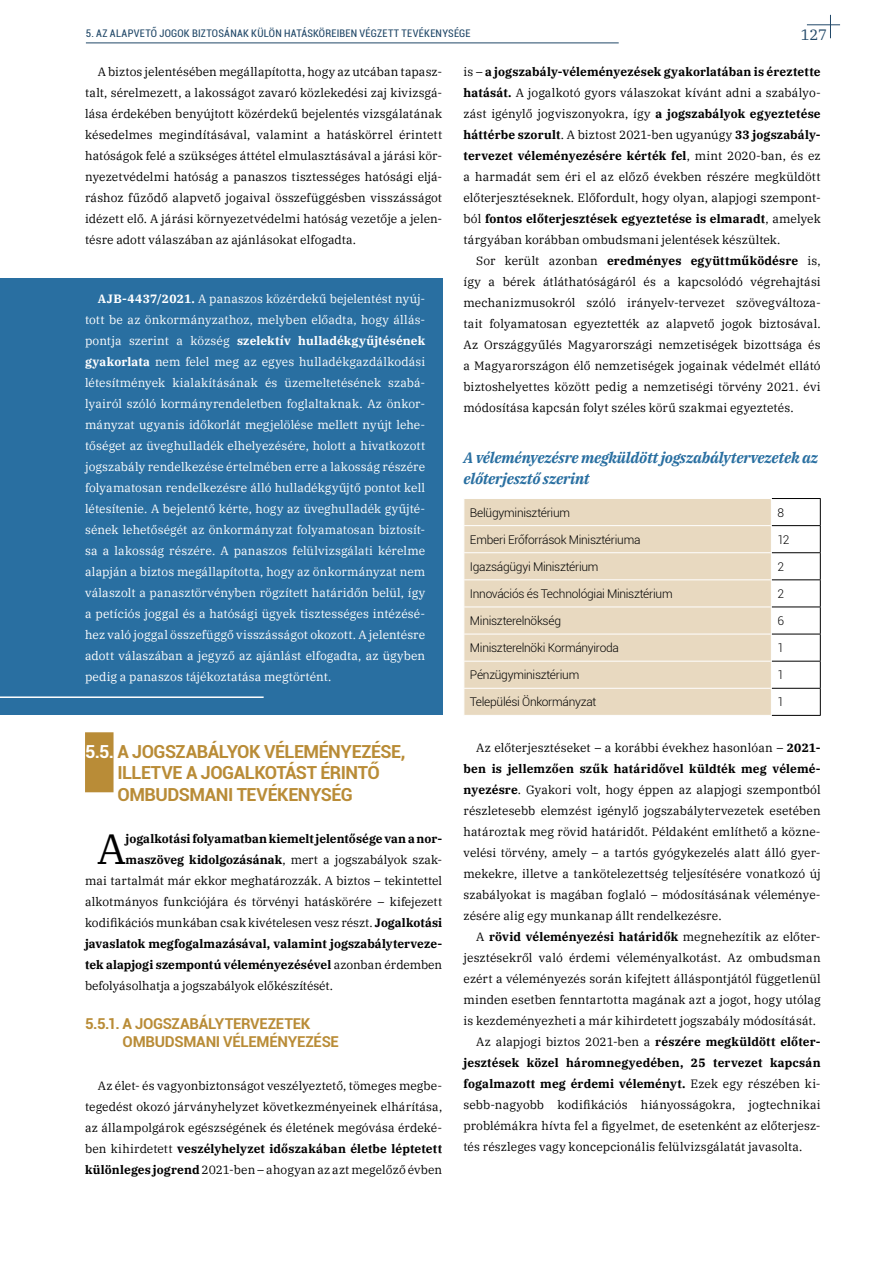
<style>
.page{position:relative;width:893px;height:1263px;background:#fff}
.page>*{position:absolute;margin:0;border:0;box-sizing:border-box;transform-origin:0 0}
.t1{font:42.15px "IBM Plex Serif";color:#000}
.t2{font:700 18px/21.6px "Roboto";letter-spacing:-.03em;color:#b98c37}
.t3{font:italic 700 15px/21px "IBM Plex Serif";letter-spacing:-.015em;color:#296fa1}
.t4{font:700 15px/18px "Roboto";letter-spacing:-.02em;color:#b98c37}
.t5{font:15px "IBM Plex Serif";color:#214868}
.t6{font:12px/21px "IBM Plex Serif";letter-spacing:.005em;color:#000;text-align:justify}
.t7{font:12px/21px "IBM Plex Serif";letter-spacing:.01em;color:#fff;text-align:justify}
.t8{font:700 12px "IBM Plex Serif";letter-spacing:.005em;color:#000}
.t9{font:300 12px "Roboto";letter-spacing:-.02em;color:#000}
.t10{font:condensed 10.5px "Roboto";letter-spacing:.02em;color:#214868}
.s1{font-weight:700}
.s2{font-weight:400}
.s3{color:#fff}
</style>
<div class="page">
<svg style="left:830px;top:15px;width:1px;height:23px"></svg>
<hr style="left:807px;top:24px;width:33px;height:1px;background:#214868">
<hr style="left:86px;top:43px;width:533px;height:1px;background:#214868">
<div style="left:0;top:278px;width:442px;height:436px;background:#296fa1"></div>
<hr style="left:0;top:696px;width:264px;height:2px;background:#fff">
<div style="left:85px;top:732px;width:29px;height:60px;background:#b98c37"></div>
<div style="left:464px;top:499px;width:307px;height:216px;background:#e8d9c0"></div>
<hr style="left:772px;top:525px;width:49px;height:1px;background:#000">
<hr style="left:772px;top:552px;width:49px;height:1px;background:#000">
<hr style="left:772px;top:579px;width:49px;height:1px;background:#000">
<hr style="left:772px;top:607px;width:49px;height:1px;background:#000">
<hr style="left:772px;top:634px;width:49px;height:1px;background:#000">
<hr style="left:772px;top:661px;width:49px;height:1px;background:#000">
<hr style="left:772px;top:688px;width:49px;height:1px;background:#000">
<hr style="left:772px;top:715px;width:49px;height:1px;background:#000">
<svg style="left:820px;top:499px;width:1px;height:216px"></svg>
<hr style="left:772px;top:498px;width:49px;height:1px;background:#000">
<hr style="left:463px;top:525px;width:309px;height:1px;background:#fff">
<hr style="left:463px;top:552px;width:309px;height:1px;background:#fff">
<hr style="left:463px;top:579px;width:309px;height:1px;background:#fff">
<hr style="left:463px;top:607px;width:309px;height:1px;background:#fff">
<hr style="left:463px;top:634px;width:309px;height:1px;background:#fff">
<hr style="left:463px;top:661px;width:309px;height:1px;background:#fff">
<hr style="left:463px;top:688px;width:309px;height:1px;background:#fff">
<p class="t10" style="left:86px;top:26px;width:386px">5. AZ ALAPVETŐ JOGOK BIZTOSÁNAK KÜLÖN HATÁSKÖREIBEN VÉGZETT TEVÉKENYSÉGE</p>
<p class="t5" style="left:801px;top:24px;width:28px">127</p>
<p class="t6" style="left:85px;top:60px;width:359px;text-indent:13px">A biztos jelentésében megállapította, hogy az utcában tapasz&shy;talt, sérelmezett, a lakosságot zavaró közlekedési zaj kivizsgá&shy;lása érdekében benyújtott közérdekű bejelentés vizsgálatának késedelmes megindításával, valamint a hatáskörrel érintett hatóságok felé a szükséges áttétel elmulasztásával a járási kör&shy;nyezetvédelmi hatóság a panaszos tisztességes hatósági eljá&shy;ráshoz fűződő alapvető jogaival összefüggésben visszásságot idézett elő. A járási környezetvédelmi hatóság vezetője a jelen&shy;tésre adott válaszában az ajánlásokat elfogadta.</p>
<p class="t6" style="left:463px;top:60px;width:359px">is – <span class="s1">a jogszabály-véleményezések gyakorlatában is éreztette hatását.</span> A jogalkotó gyors válaszokat kívánt adni a szabályo&shy;zást igénylő jogviszonyokra, így <span class="s1">a jogszabályok egyeztetése háttérbe szorult</span>. A biztost 2021-ben ugyanúgy <span class="s1">33 jogszabály&shy;tervezet véleményezésére kérték fel</span>, mint 2020-ban, és ez a harmadát sem éri el az előző években részére megküldött előterjesztéseknek. Előfordult, hogy olyan, alapjogi szempont&shy;ból <span class="s1">fontos előterjesztések egyeztetése is elmaradt</span>, amelyek tárgyában korábban ombudsmani jelentések készültek.</p>
<p class="t6" style="left:463px;top:249px;width:359px;text-indent:13px">Sor került azonban <span class="s1">eredményes együttműködésre</span> is, így a bérek átláthatóságáról és a kapcsolódó végrehajtási mechanizmusokról szóló irányelv-tervezet szövegváltoza&shy;tait folyamatosan egyeztették az alapvető jogok biztosával.<br>Az Országgyűlés Magyarországi nemzetiségek bizottsága és a Magyarországon élő nemzetiségek jogainak védelmét ellátó biztoshelyettes között pedig a nemzetiségi törvény 2021. évi módosítása kapcsán folyt széles körű szakmai egyeztetés.</p>
<p class="t3" style="left:463px;top:446px;width:356px">A véleményezésre megküldött jogszabálytervezetek az előterjesztő szerint</p>
<p class="t9" style="left:470px;top:504px;width:102px">Belügyminisztérium</p>
<p class="t9" style="left:777px;top:504px;width:8px">8</p>
<p class="t9" style="left:470px;top:531px;width:172px">Emberi Erőforrások Minisztériuma</p>
<p class="t9" style="left:777px;top:531px;width:14px">12</p>
<p class="t9" style="left:470px;top:558px;width:130px">Igazságügyi Minisztérium</p>
<p class="t9" style="left:777px;top:558px;width:8px">2</p>
<p class="t9" style="left:470px;top:585px;width:204px">Innovációs és Technológiai Minisztérium</p>
<p class="t9" style="left:777px;top:585px;width:8px">2</p>
<p class="t9" style="left:470px;top:612px;width:93px">Miniszterelnökség</p>
<p class="t9" style="left:777px;top:612px;width:8px">6</p>
<p class="t9" style="left:470px;top:639px;width:151px">Miniszterelnöki Kormányiroda</p>
<p class="t9" style="left:777px;top:639px;width:8px">1</p>
<p class="t9" style="left:470px;top:667px;width:111px">Pénzügyminisztérium</p>
<p class="t9" style="left:777px;top:667px;width:8px">1</p>
<p class="t9" style="left:470px;top:694px;width:128px">Települési Önkormányzat</p>
<p class="t9" style="left:777px;top:694px;width:8px">1</p>
<p class="t6" style="left:463px;top:736px;width:359px;text-indent:13px">Az előterjesztéseket – a korábbi évekhez hasonlóan – <span class="s1">2021- ben is jellemzően szűk határidővel küldték meg vélemé&shy;nyezésre</span>. Gyakori volt, hogy éppen az alapjogi szempontból részletesebb elemzést igénylő jogszabálytervezetek esetében határoztak meg rövid határidőt. Példaként említhető a közne&shy;velési törvény, amely – a tartós gyógykezelés alatt álló gyer&shy;mekekre, illetve a tankötelezettség teljesítésére vonatkozó új szabályokat is magában foglaló – módosításának véleménye&shy;zésére alig egy munkanap állt rendelkezésre.</p>
<p class="t8" style="left:476px;top:927px;width:346px"><span class="s2">A</span> rövid véleményezési határidők <span class="s2">megnehezítik az előter-</span></p>
<p class="t6" style="left:463px;top:946px;width:359px">jesztésekről való érdemi véleményalkotást. Az ombudsman</p>
<p class="t6" style="left:463px;top:967px;width:359px">ezért a véleményezés során kifejtett álláspontjától függetlenül</p>
<p class="t6" style="left:463px;top:988px;width:359px">minden esetben fenntartotta magának azt a jogot, hogy utólag</p>
<p class="t6" style="left:463px;top:1009px;width:354px">is kezdeményezheti a már kihirdetett jogszabály módosítását.</p>
<p class="t6" style="left:476px;top:1030px;width:346px">Az alapjogi biztos 2021-ben a <span class="s1">részére megküldött előter-</span></p>
<p class="t8" style="left:463px;top:1053px;width:359px">jesztések közel háromnegyedében, 25 tervezet kapcsán</p>
<p class="t8" style="left:463px;top:1074px;width:359px">fogalmazott meg érdemi véleményt. <span class="s2">Ezek egy részében ki-</span></p>
<p class="t6" style="left:463px;top:1093px;width:359px">sebb-nagyobb kodifikációs hiányosságokra, jogtechnikai</p>
<p class="t6" style="left:463px;top:1114px;width:359px">problémákra hívta fel a figyelmet, de esetenként az előterjesz-</p>
<p class="t6" style="left:463px;top:1135px;width:340px">tés részleges vagy koncepcionális felülvizsgálatát javasolta.</p>
<p class="t7" style="left:85px;top:287px;width:342px;text-indent:13px"><span class="s1">AJB-4437/2021.</span> A panaszos közérdekű bejelentést nyúj&shy;tott be az önkormányzathoz, melyben előadta, hogy állás&shy;pontja szerint a község <span class="s1">szelektív hulladékgyűjtésének gyakorlata</span> nem felel meg az egyes hulladékgazdálkodási létesítmények kialakításának és üzemeltetésének szabá&shy;lyairól szóló kormányrendeletben foglaltaknak. Az önkor&shy;mányzat ugyanis időkorlát megjelölése mellett nyújt lehe&shy;tőséget az üveghulladék elhelyezésére, holott a hivatkozott jogszabály rendelkezése értelmében erre a lakosság részére folyamatosan rendelkezésre álló hulladékgyűjtő pontot kell létesítenie. A bejelentő kérte, hogy az üveghulladék gyűjté&shy;sének lehetőségét az önkormányzat folyamatosan biztosít&shy;sa a lakosság részére. A panaszos felülvizsgálati kérelme alapján a biztos megállapította, hogy az önkormányzat nem válaszolt a panasztörvényben rögzített határidőn belül, így a petíciós joggal és a hatósági ügyek tisztességes intézésé&shy;hez való joggal összefüggő visszásságot okozott. A jelentésre adott válaszában a jegyző az ajánlást elfogadta, az ügyben pedig a panaszos tájékoztatása megtörtént.</p>
<h2 class="t2" style="left:117px;top:740px;width:289px;text-indent:-32px"><span class="s3">5.5.</span> A JOGSZABÁLYOK VÉLEMÉNYEZÉSE,<br>ILLETVE A JOGALKOTÁST ÉRINTŐ<br>OMBUDSMANI TEVÉKENYSÉG</h2>
<h1 class="t1" style="left:97px;top:817px;width:30px">A</h1>
<p class="t8" style="left:126px;top:829px;width:318px">jogalkotási folyamatban kiemelt jelentősége van a nor-</p>
<p class="t6" style="left:126px;top:848px;width:318px"><span class="s1">maszöveg kidolgozásának</span>, mert a jogszabályok szak-</p>
<p class="t6" style="left:85px;top:869px;width:359px">mai tartalmát már ekkor meghatározzák. A biztos – tekintettel</p>
<p class="t6" style="left:85px;top:890px;width:359px">alkotmányos funkciójára és törvényi hatáskörére – kifejezett</p>
<p class="t6" style="left:85px;top:911px;width:359px">kodifikációs munkában csak kivételesen vesz részt. <span class="s1">Jogalkotási</span></p>
<p class="t8" style="left:85px;top:934px;width:359px">javaslatok megfogalmazásával, valamint jogszabályterveze-</p>
<p class="t8" style="left:85px;top:955px;width:359px">tek alapjogi szempontú véleményezésével <span class="s2">azonban érdemben</span></p>
<p class="t6" style="left:85px;top:974px;width:250px">befolyásolhatja a jogszabályok előkészítését.</p>
<p class="t4" style="left:123px;top:1014px;width:218px;text-indent:-38px">5.5.1. A JOGSZABÁLYTERVEZETEK<br>OMBUDSMANI VÉLEMÉNYEZÉSE</p>
<p class="t6" style="left:85px;top:1074px;width:359px;text-indent:13px">Az élet- és vagyonbiztonságot veszélyeztető, tömeges megbe&shy;tegedést okozó járványhelyzet következményeinek elhárítása, az állampolgárok egészségének és életének megóvása érdeké&shy;ben kihirdetett <span class="s1">veszélyhelyzet időszakában életbe léptetett különleges jogrend</span> 2021-ben – ahogyan az azt megelőző évben</p>
</div>
